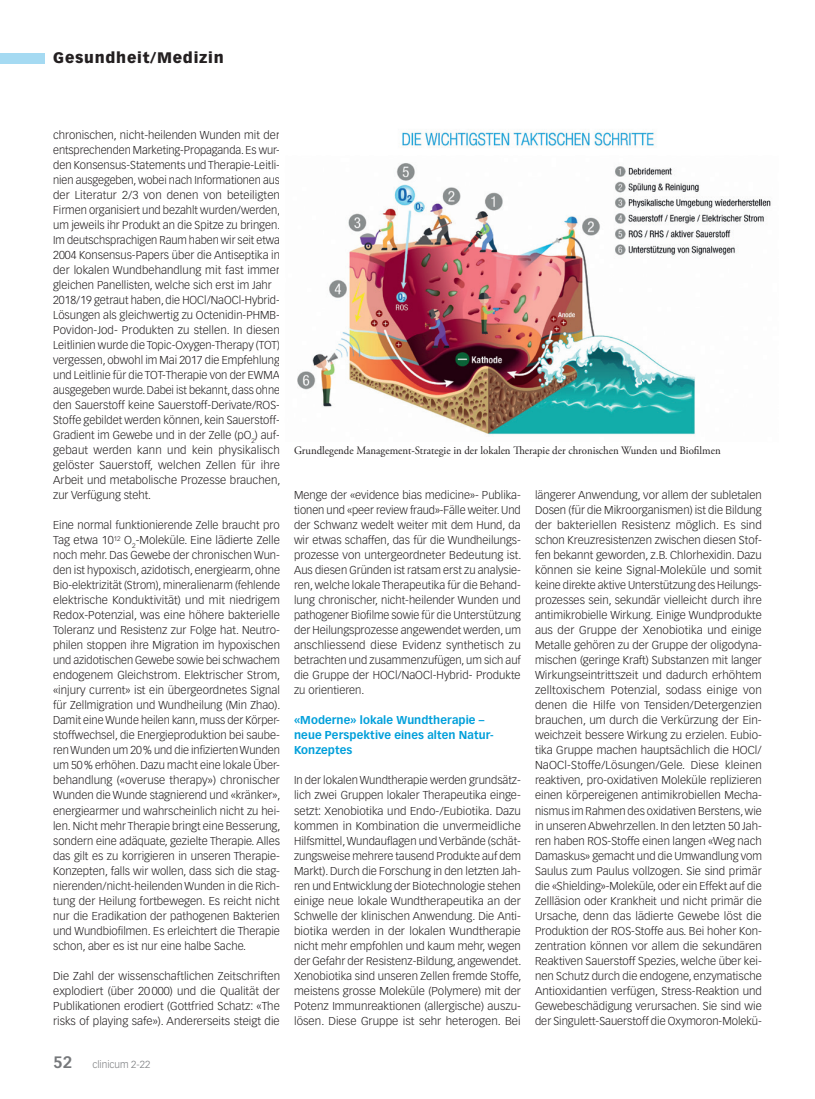
<style>
.page{position:relative;width:815px;height:1099px;background:#fff}
.page>*{position:absolute;margin:0;border:0;box-sizing:border-box;transform-origin:0 0}
.t1{font:900 15px "Vectora LT Std";letter-spacing:.05em;color:#231f20}
.Lauftext{font:300 11.25px/15px "Vectora LT Std";color:#231f20;text-align:justify}
.wwv{font:11.25px "Adobe Garamond Pro";color:#231f20;scale:.96 1}
.ZT_GM{font:700 11.25px/15px "Vectora LT Std";letter-spacing:.005em;color:#009fda}
.t2{font:300 10px "Vectora LT Std";color:#76787b}
.s1{font-weight:700;font-size:16.25px}
</style>
<div class="page">
<div style="left:0;top:53px;width:45px;height:10px;background:#a5daf2"></div>
<img style="left:297px;top:131px;width:474px;height:304px">
<h1 class="t1" style="left:53px;top:49px;width:172px">Gesundheit/Medizin</h1>
<p class="Lauftext" style="left:53px;top:128px;width:229px">chronischen, nicht-heilenden Wunden mit der entsprechenden Marketing-Propaganda. Es wur&shy;den Konsensus-Statements und Therapie-Leitli&shy;nien ausgegeben, wobei nach Informationen aus der Literatur 2/3 von denen von beteiligten Firmen organisiert und bezahlt wurden/werden, um jeweils ihr Produkt an die Spitze zu bringen.<br>Im deutschsprachigen Raum haben wir seit etwa 2004 Konsensus-Papers über die Antiseptika in der lokalen Wundbehandlung mit fast immer gleichen Panellisten, welche sich erst im Jahr</p>
<p class="Lauftext" style="left:53px;top:293px;width:229px">2018/19 getraut haben, die HOCl/NaOCl-Hybrid-Lösungen als gleichwertig zu Octenidin-PHMB-Povidon-Jod- Produkten zu stellen. In diesen Leitlinien wurde die Topic-Oxygen-Therapy (TOT) vergessen, obwohl im Mai 2017 die Empfehlung und Leitlinie für die TOT-Therapie von der EWMA ausgegeben wurde. Dabei ist bekannt, dass ohne den Sauerstoff keine Sauerstoff-Derivate/ROS-Stoffe gebildet werden können, kein Sauerstoff-Gradient im Gewebe und in der Zelle (pO<sub>2</sub>) auf&shy;gebaut werden kann und kein physikalisch gelöster Sauerstoff, welchen Zellen für ihre Arbeit und metabolische Prozesse brauchen, zur Verfügung steht.</p>
<p class="Lauftext" style="left:53px;top:518px;width:229px">Eine normal funktionierende Zelle braucht pro Tag etwa 10<sup>12</sup> O<sub>2</sub>-Moleküle. Eine lädierte Zelle noch mehr. Das Gewebe der chronischen Wun&shy;den ist hypoxisch, azidotisch, energiearm, ohne Bio-elektrizität (Strom), mineralienarm (fehlende elektrische Konduktivität) und mit niedrigem Redox-Potenzial, was eine höhere bakterielle Toleranz und Resistenz zur Folge hat. Neutro&shy;philen stoppen ihre Migration im hypoxischen und azidotischen Gewebe sowie bei schwachem endogenem Gleichstrom. Elektrischer Strom, «injury current» ist ein übergeordnetes Signal für Zellmigration und Wundheilung (Min Zhao).<br>Damit eine Wunde heilen kann, muss der Körper&shy;stoffwechsel, die Energieproduktion bei saube&shy;ren Wunden um 20% und die infizierten Wunden um 50% erhöhen. Dazu macht eine lokale Über&shy;behandlung («overuse therapy») chronischer Wunden die Wunde stagnierend und «kränker», energiearmer und wahrscheinlich nicht zu hei&shy;len. Nicht mehr Therapie bringt eine Besserung, sondern eine adäquate, gezielte Therapie. Alles das gilt es zu korrigieren in unseren Therapie-Konzepten, falls wir wollen, dass sich die stag&shy;nierenden/nicht-heilenden Wunden in die Rich&shy;tung der Heilung fortbewegen. Es reicht nicht nur die Eradikation der pathogenen Bakterien und Wundbiofilmen. Es erleichtert die Therapie schon, aber es ist nur eine halbe Sache.</p>
<p class="Lauftext" style="left:53px;top:968px;width:228px">Die Zahl der wissenschaftlichen Zeitschriften explodiert (über 20 000) und die Qualität der Publikationen erodiert (Gottfried Schatz: «The risks of playing safe»). Andererseits steigt die</p>
<p class="t2" style="left:53px;top:1058px;width:99px"><span class="s1">52</span> clinicum 2-22</p>
<p class="wwv" style="left:294px;top:443px;width:446px">Grundlegende Management-Strategie in der lokalen Therapie der chronischen Wunden und Biofilmen</p>
<p class="Lauftext" style="left:294px;top:488px;width:229px">Menge der «evidence bias medicine»- Publika&shy;tionen und «peer review fraud»-Fälle weiter. Und der Schwanz wedelt weiter mit dem Hund, da wir etwas schaffen, das für die Wundheilungs&shy;prozesse von untergeordneter Bedeutung ist.<br>Aus diesen Gründen ist ratsam erst zu analysie&shy;ren, welche lokale Therapeutika für die Behand&shy;lung chronischer, nicht-heilender Wunden und pathogener Biofilme sowie für die Unterstützung der Heilungsprozesse angewendet werden, um anschliessend diese Evidenz synthetisch zu betrachten und zusammenzufügen, um sich auf die Gruppe der HOCl/NaOCl-Hybrid- Produkte zu orientieren.</p>
<p class="ZT_GM" style="left:294px;top:713px;width:201px">«Moderne» lokale Wundtherapie – neue Perspektive eines alten Natur-<br>Konzeptes</p>
<p class="Lauftext" style="left:294px;top:773px;width:229px">In der lokalen Wundtherapie werden grundsätz&shy;lich zwei Gruppen lokaler Therapeutika einge&shy;setzt: Xenobiotika und Endo-/Eubiotika. Dazu kommen in Kombination die unvermeidliche Hilfsmittel, Wundauflagen und Verbände (schät&shy;zungsweise mehrere tausend Produkte auf dem Markt). Durch die Forschung in den letzten Jah&shy;ren und Entwicklung der Biotechnologie stehen einige neue lokale Wundtherapeutika an der Schwelle der klinischen Anwendung. Die Anti&shy;biotika werden in der lokalen Wundtherapie nicht mehr empfohlen und kaum mehr, wegen der Gefahr der Resistenz-Bildung, angewendet.<br>Xenobiotika sind unseren Zellen fremde Stoffe, meistens grosse Moleküle (Polymere) mit der Potenz Immunreaktionen (allergische) auszu&shy;lösen. Diese Gruppe ist sehr heterogen. Bei</p>
<p class="Lauftext" style="left:535px;top:488px;width:228px">längerer Anwendung, vor allem der subletalen Dosen (für die Mikroorganismen) ist die Bildung der bakteriellen Resistenz möglich. Es sind schon Kreuzresistenzen zwischen diesen Stof&shy;fen bekannt geworden, z.B. Chlorhexidin. Dazu können sie keine Signal-Moleküle und somit keine direkte aktive Unterstützung des Heilungs&shy;prozesses sein, sekundär vielleicht durch ihre antimikrobielle Wirkung. Einige Wundprodukte aus der Gruppe der Xenobiotika und einige Metalle gehören zu der Gruppe der oligodyna&shy;mischen (geringe Kraft) Substanzen mit langer Wirkungseintrittszeit und dadurch erhöhtem zelltoxischem Potenzial, sodass einige von denen die Hilfe von Tensiden/Detergenzien brauchen, um durch die Verkürzung der Ein&shy;weichzeit bessere Wirkung zu erzielen. Eubio&shy;tika Gruppe machen hauptsächlich die HOCl/ NaOCl-Stoffe/Lösungen/Gele. Diese kleinen reaktiven, pro-oxidativen Moleküle replizieren einen körpereigenen antimikrobiellen Mecha&shy;nismus im Rahmen des oxidativen Berstens, wie in unseren Abwehrzellen. In den letzten 50 Jah&shy;ren haben ROS-Stoffe einen langen «Weg nach Damaskus» gemacht und die Umwandlung vom Saulus zum Paulus vollzogen. Sie sind primär die «Shielding»-Moleküle, oder ein Effekt auf die Zellläsion oder Krankheit und nicht primär die Ursache, denn das lädierte Gewebe löst die Produktion der ROS-Stoffe aus. Bei hoher Kon&shy;zentration können vor allem die sekundären Reaktiven Sauerstoff Spezies, welche über kei&shy;nen Schutz durch die endogene, enzymatische Antioxidantien verfügen, Stress-Reaktion und Gewebeschädigung verursachen. Sie sind wie der Singulett-Sauerstoff die Oxymoron-Molekü-</p>
</div>
